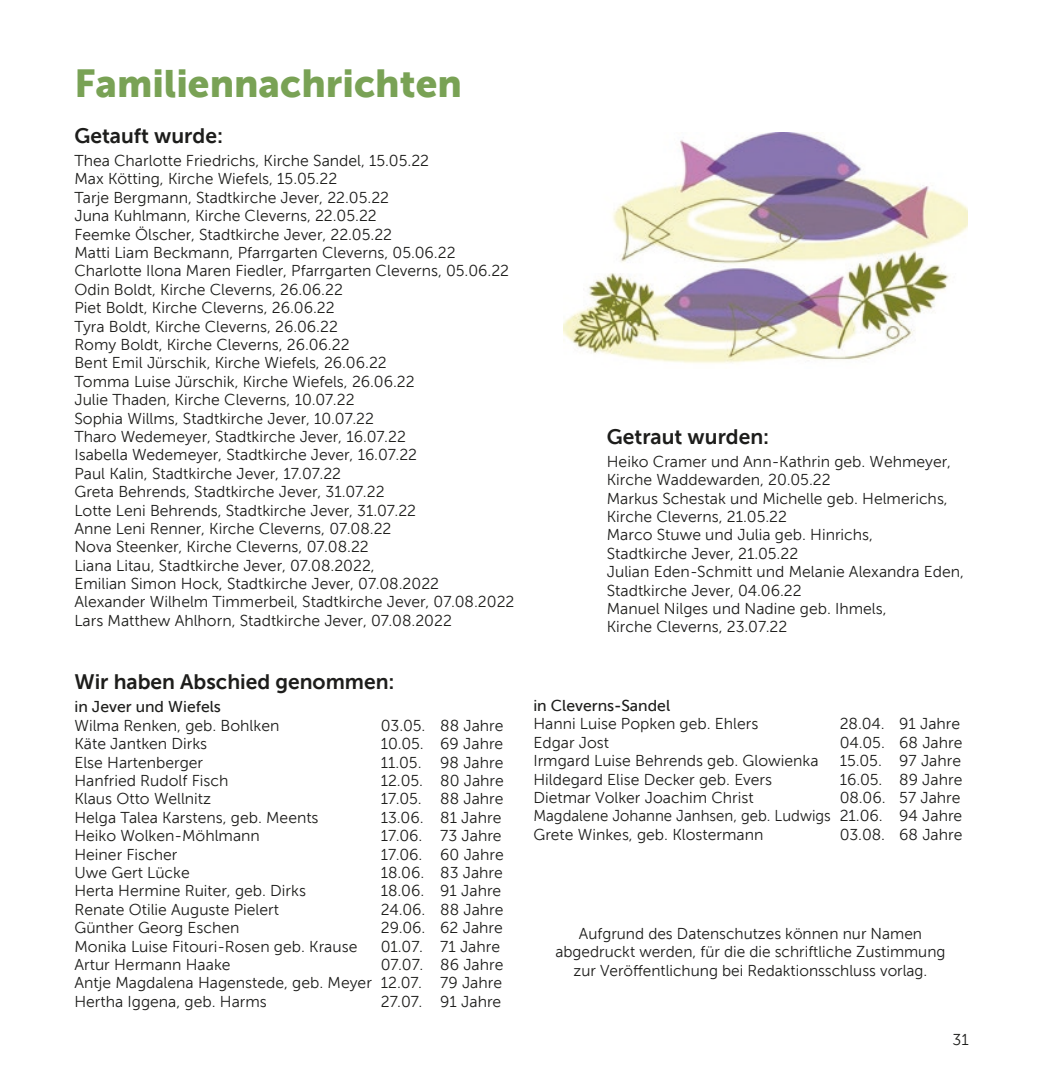
<style>
.page{position:relative;width:1042px;height:1092px;background:#fff}
.page>*{position:absolute;margin:0;border:0;box-sizing:border-box;transform-origin:0 0}
.t1{font:38.5px "Museo Sans 900";color:#79a255}
.t2{font:21px "Museo Sans 700";color:#1d1d1b}
.t3{font:15.75px/18.4px "Museo Sans 300";color:#1d1d1b}
.t4{font:15.75px "Museo Sans 500";color:#1d1d1b}
</style>
<div class="page">
<img style="left:563px;top:133px;width:404px;height:231px">
<h1 class="t1" style="left:74px;top:62px;width:389px">Familiennachrichten</h1>
<h2 class="t2" style="left:74px;top:124px;width:150px">Getauft wurde:</h2>
<p class="t3" style="left:74px;top:152px;width:441px">Thea Charlotte Friedrichs, Kirche Sandel, 15.05.22<br>Max Kötting, Kirche Wiefels, 15.05.22<br>Tarje Bergmann, Stadtkirche Jever, 22.05.22<br>Juna Kuhlmann, Kirche Cleverns, 22.05.22<br>Feemke Ölscher, Stadtkirche Jever, 22.05.22<br>Matti Liam Beckmann, Pfarrgarten Cleverns, 05.06.22<br>Charlotte Ilona Maren Fiedler, Pfarrgarten Cleverns, 05.06.22<br>Odin Boldt, Kirche Cleverns, 26.06.22<br>Piet Boldt, Kirche Cleverns, 26.06.22<br>Tyra Boldt, Kirche Cleverns, 26.06.22<br>Romy Boldt, Kirche Cleverns, 26.06.22<br>Bent Emil Jürschik, Kirche Wiefels, 26.06.22<br>Tomma Luise Jürschik, Kirche Wiefels, 26.06.22<br>Julie Thaden, Kirche Cleverns, 10.07.22<br>Sophia Willms, Stadtkirche Jever, 10.07.22<br>Tharo Wedemeyer, Stadtkirche Jever, 16.07.22<br>Isabella Wedemeyer, Stadtkirche Jever, 16.07.22<br>Paul Kalin, Stadtkirche Jever, 17.07.22<br>Greta Behrends, Stadtkirche Jever, 31.07.22<br>Lotte Leni Behrends, Stadtkirche Jever, 31.07.22<br>Anne Leni Renner, Kirche Cleverns, 07.08.22<br>Nova Steenker, Kirche Cleverns, 07.08.22<br>Liana Litau, Stadtkirche Jever, 07.08.2022,<br>Emilian Simon Hock, Stadtkirche Jever, 07.08.2022<br>Alexander Wilhelm Timmerbeil, Stadtkirche Jever, 07.08.2022<br>Lars Matthew Ahlhorn, Stadtkirche Jever, 07.08.2022</p>
<h2 class="t2" style="left:74px;top:670px;width:322px">Wir haben Abschied genommen:</h2>
<p class="t4" style="left:74px;top:698px;width:148px">in Jever und Wiefels</p>
<p class="t3" style="left:74px;top:716px;width:206px">Wilma Renken, geb. Bohlken</p>
<p class="t3" style="left:381px;top:716px;width:124px">03.05. 88 Jahre</p>
<p class="t3" style="left:74px;top:734px;width:134px">Käte Jantken Dirks</p>
<p class="t3" style="left:381px;top:734px;width:124px">10.05. 69 Jahre</p>
<p class="t3" style="left:74px;top:753px;width:130px">Else Hartenberger</p>
<p class="t3" style="left:381px;top:753px;width:124px">11.05. 98 Jahre</p>
<p class="t3" style="left:74px;top:771px;width:155px">Hanfried Rudolf Fisch</p>
<p class="t3" style="left:381px;top:771px;width:125px">12.05. 80 Jahre</p>
<p class="t3" style="left:74px;top:789px;width:138px">Klaus Otto Wellnitz</p>
<p class="t3" style="left:381px;top:789px;width:124px">17.05. 88 Jahre</p>
<p class="t3" style="left:74px;top:808px;width:246px">Helga Talea Karstens, geb. Meents</p>
<p class="t3" style="left:381px;top:808px;width:122px">13.06. 81 Jahre</p>
<p class="t3" style="left:74px;top:826px;width:187px">Heiko Wolken- Möhlmann</p>
<p class="t3" style="left:381px;top:826px;width:122px">17.06. 73 Jahre</p>
<p class="t3" style="left:74px;top:845px;width:105px">Heiner Fischer</p>
<p class="t3" style="left:381px;top:845px;width:125px">17.06. 60 Jahre</p>
<p class="t3" style="left:74px;top:863px;width:117px">Uwe Gert Lücke</p>
<p class="t3" style="left:381px;top:863px;width:124px">18.06. 83 Jahre</p>
<p class="t3" style="left:74px;top:881px;width:233px">Herta Hermine Ruiter, geb. Dirks</p>
<p class="t3" style="left:381px;top:881px;width:122px">18.06. 91 Jahre</p>
<p class="t3" style="left:74px;top:900px;width:206px">Renate Otilie Auguste Pielert</p>
<p class="t3" style="left:381px;top:900px;width:124px">24.06. 88 Jahre</p>
<p class="t3" style="left:74px;top:918px;width:167px">Günther Georg Eschen</p>
<p class="t3" style="left:381px;top:918px;width:124px">29.06. 62 Jahre</p>
<p class="t3" style="left:74px;top:936px;width:284px">Monika Luise Fitouri- Rosen geb. Krause</p>
<p class="t3" style="left:381px;top:936px;width:121px">01.07. 71 Jahre</p>
<p class="t3" style="left:74px;top:955px;width:158px">Artur Hermann Haake</p>
<p class="t3" style="left:74px;top:955px;width:430px;text-align:justify;text-indent:306px">07.07. 86 Jahre Antje Magdalena Hagenstede, geb. Meyer 12.07. 79 Jahre Hertha Iggena, geb. Harms</p>
<p class="t3" style="left:381px;top:992px;width:122px">27.07. 91 Jahre</p>
<h2 class="t2" style="left:607px;top:424px;width:164px">Getraut wurden:</h2>
<p class="t3" style="left:607px;top:452px;width:359px">Heiko Cramer und Ann- Kathrin geb. Wehmeyer, Kirche Waddewarden, 20.05.22<br>Markus Schestak und Michelle geb. Helmerichs, Kirche Cleverns, 21.05.22<br>Marco Stuwe und Julia geb. Hinrichs,<br>Stadtkirche Jever, 21.05.22<br>Julian Eden-Schmitt und Melanie Alexandra Eden, Stadtkirche Jever, 04.06.22<br>Manuel Nilges und Nadine geb. Ihmels,<br>Kirche Cleverns, 23.07.22</p>
<p class="t4" style="left:533px;top:697px;width:138px">in Cleverns-Sandel</p>
<p class="t3" style="left:533px;top:715px;width:226px">Hanni Luise Popken geb. Ehlers</p>
<p class="t3" style="left:840px;top:715px;width:122px">28.04. 91 Jahre</p>
<p class="t3" style="left:533px;top:733px;width:77px">Edgar Jost</p>
<p class="t3" style="left:840px;top:733px;width:124px">04.05. 68 Jahre</p>
<p class="t3" style="left:533px;top:751px;width:287px">Irmgard Luise Behrends geb. Glowienka</p>
<p class="t3" style="left:840px;top:751px;width:123px">15.05. 97 Jahre</p>
<p class="t3" style="left:533px;top:770px;width:240px">Hildegard Elise Decker geb. Evers</p>
<p class="t3" style="left:840px;top:770px;width:124px">16.05. 89 Jahre</p>
<p class="t3" style="left:533px;top:788px;width:222px">Dietmar Volker Joachim Christ</p>
<p class="t3" style="left:533px;top:788px;width:430px;text-align:justify;text-indent:306px">08.06. 57 Jahre Magdalene Johanne Janhsen, geb. Ludwigs 21.06. 94 Jahre Grete Winkes, geb. Klostermann</p>
<p class="t3" style="left:840px;top:825px;width:124px">03.08. 68 Jahre</p>
<p class="t3" style="left:555px;top:924px;width:391px;text-align:center">Aufgrund des Datenschutzes können nur Namen abgedruckt werden, für die die schriftliche Zustimmung zur Veröffentlichung bei Redaktionsschluss vorlag.</p>
<p class="t3" style="left:952px;top:1030px;width:18px">31</p>
</div>
